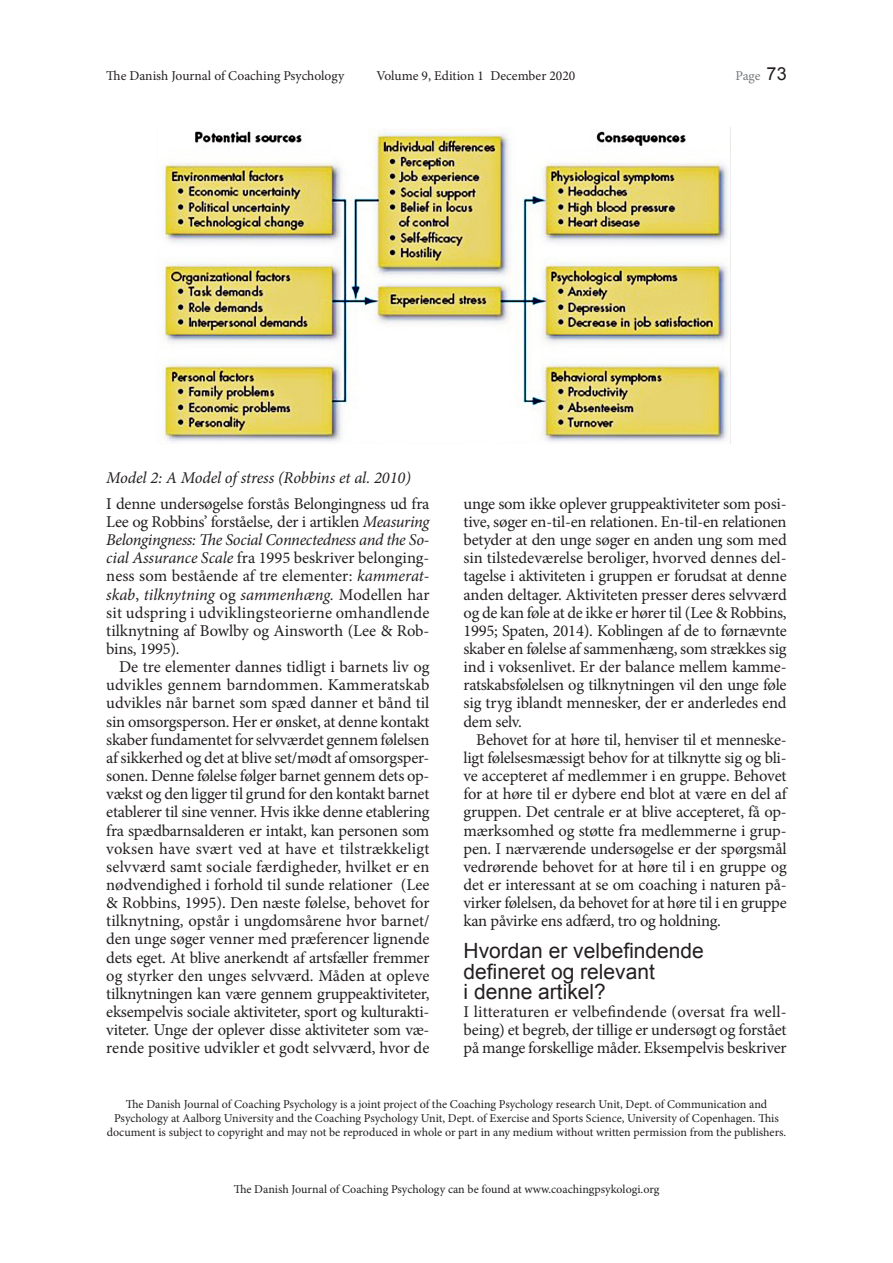
<style>
.page{position:relative;width:893px;height:1263px;background:#fff}
.page>*{position:absolute;margin:0;border:0;box-sizing:border-box;transform-origin:0 0}
.Overskrift2{font:21px/21.1px "Arial";color:#231f20}
.Normal0{font:16.5px/18.1px "Minion Pro";letter-spacing:-.01em;color:#231f20;text-align:justify}
.Billedtekst{font:italic 16.5px "Minion Pro";letter-spacing:-.01em;color:#231f20}
.t1{font:13.5px "Minion Pro";color:#231f20}
.t2{font:13.5px "Minion Pro";color:#76787b}
.t3{font:12px/14.4px "Minion Pro";letter-spacing:-.005em;color:#231f20;text-align:center}
.s1{font-family:"Arial";font-size:18px;color:#231f20}
.s2{font-style:italic}
</style>
<div class="page">
<img style="left:159px;top:131px;width:570px;height:311px">
<p class="t1" style="left:106px;top:67px;width:240px">The Danish Journal of Coaching Psychology</p>
<p class="t1" style="left:376px;top:67px;width:201px">Volume 9, Edition 1 December 2020</p>
<p class="t2" style="left:735px;top:67px;width:53px">Page <span class="s1">73</span></p>
<p class="Billedtekst" style="left:106px;top:467px;width:306px">Model 2: A Model of stress (Robbins et al. 2010)</p>
<p class="Normal0" style="left:106px;top:494px;width:325px">I denne undersøgelse forstås Belongingness ud fra Lee og Robbins’ forståelse<span class="s2">,</span> der i artiklen <span class="s2">Measuring Belongingness: The Social Connectedness and the So&shy;cial Assurance Scale</span> fra 1995 beskriver belonging&shy;ness som bestående af tre elementer: <span class="s2">kammerat&shy;skab</span>, <span class="s2">tilknytning</span> og <span class="s2">sammenhæng.</span> Modellen har sit udspring i udviklingsteorierne omhandlende tilknytning af Bowlby og Ainsworth (Lee &amp; Rob&shy;bins, 1995)<span class="s2">.</span></p>
<p class="Normal0" style="left:106px;top:658px;width:325px;text-indent:13px">De tre elementer dannes tidligt i barnets liv og udvikles gennem barndommen. Kammeratskab udvikles når barnet som spæd danner et bånd til sin omsorgsperson. Her er ønsket, at denne kontakt skaber fundamentet for selvværdet gennem følelsen af sikkerhed og det at blive set/mødt af omsorgsper&shy;sonen. Denne følelse følger barnet gennem dets op&shy;vækst og den ligger til grund for den kontakt barnet etablerer til sine venner. Hvis ikke denne etablering fra spædbarnsalderen er intakt, kan personen som voksen have svært ved at have et tilstrækkeligt selvværd samt sociale færdigheder, hvilket er en nødvendighed i forhold til sunde relationer (Lee &amp; Robbins, 1995). Den næste følelse, behovet for tilknytning, opstår i ungdomsårene hvor barnet/ den unge søger venner med præferencer lignende dets eget. At blive anerkendt af artsfæller fremmer og styrker den unges selvværd. Måden at opleve tilknytningen kan være gennem gruppeaktiviteter, eksempelvis sociale aktiviteter, sport og kulturakti&shy;viteter. Unge der oplever disse aktiviteter som væ&shy;rende positive udvikler et godt selvværd, hvor de</p>
<p class="Normal0" style="left:463px;top:494px;width:325px">unge som ikke oplever gruppeaktiviteter som posi&shy;tive, søger en-til-en relationen. En-til-en relationen betyder at den unge søger en anden ung som med sin tilstedeværelse beroliger, hvorved dennes del&shy;tagelse i aktiviteten i gruppen er forudsat at denne anden deltager. Aktiviteten presser deres selvværd og de kan føle at de ikke er hører til (Lee &amp; Robbins, 1995; Spaten, 2014). Koblingen af de to førnævnte skaber en følelse af sammenhæng, som strækkes sig ind i voksenlivet. Er der balance mellem kamme&shy;ratskabsfølelsen og tilknytningen vil den unge føle sig tryg iblandt mennesker, der er anderledes end dem selv.</p>
<p class="Normal0" style="left:463px;top:730px;width:325px;text-indent:13px">Behovet for at høre til, henviser til et menneske&shy;ligt følelsesmæssigt behov for at tilknytte sig og bli&shy;ve accepteret af medlemmer i en gruppe. Behovet for at høre til er dybere end blot at være en del af gruppen. Det centrale er at blive accepteret, få op&shy;mærksomhed og støtte fra medlemmerne i grup&shy;pen. I nærværende undersøgelse er der spørgsmål vedrørende behovet for at høre til i en gruppe og det er interessant at se om coaching i naturen på&shy;virker følelsen, da behovet for at høre til i en gruppe kan påvirke ens adfærd, tro og holdning.</p>
<p class="Overskrift2" style="left:463px;top:940px;width:242px">Hvordan er velbefindende defineret og relevant</p>
<p class="Overskrift2" style="left:463px;top:981px;width:144px">i denne artikel?</p>
<p class="Normal0" style="left:463px;top:1003px;width:325px">I litteraturen er velbefindende (oversat fra well&shy;being) et begreb, der tillige er undersøgt og forstået på mange forskellige måder. Eksempelvis beskriver</p>
<p class="t3" style="left:107px;top:1097px;width:681px">The Danish Journal of Coaching Psychology is a joint project of the Coaching Psychology research Unit, Dept. of Communication and<br>Psychology at Aalborg University and the Coaching Psychology Unit, Dept. of Exercise and Sports Science, University of Copenhagen. This document is subject to copyright and may not be reproduced in whole or part in any medium without written permission from the publishers.</p>
<p class="t3" style="left:234px;top:1182px;width:427px">The Danish Journal of Coaching Psychology can be found at www.coachingpsykologi.org</p>
</div>
